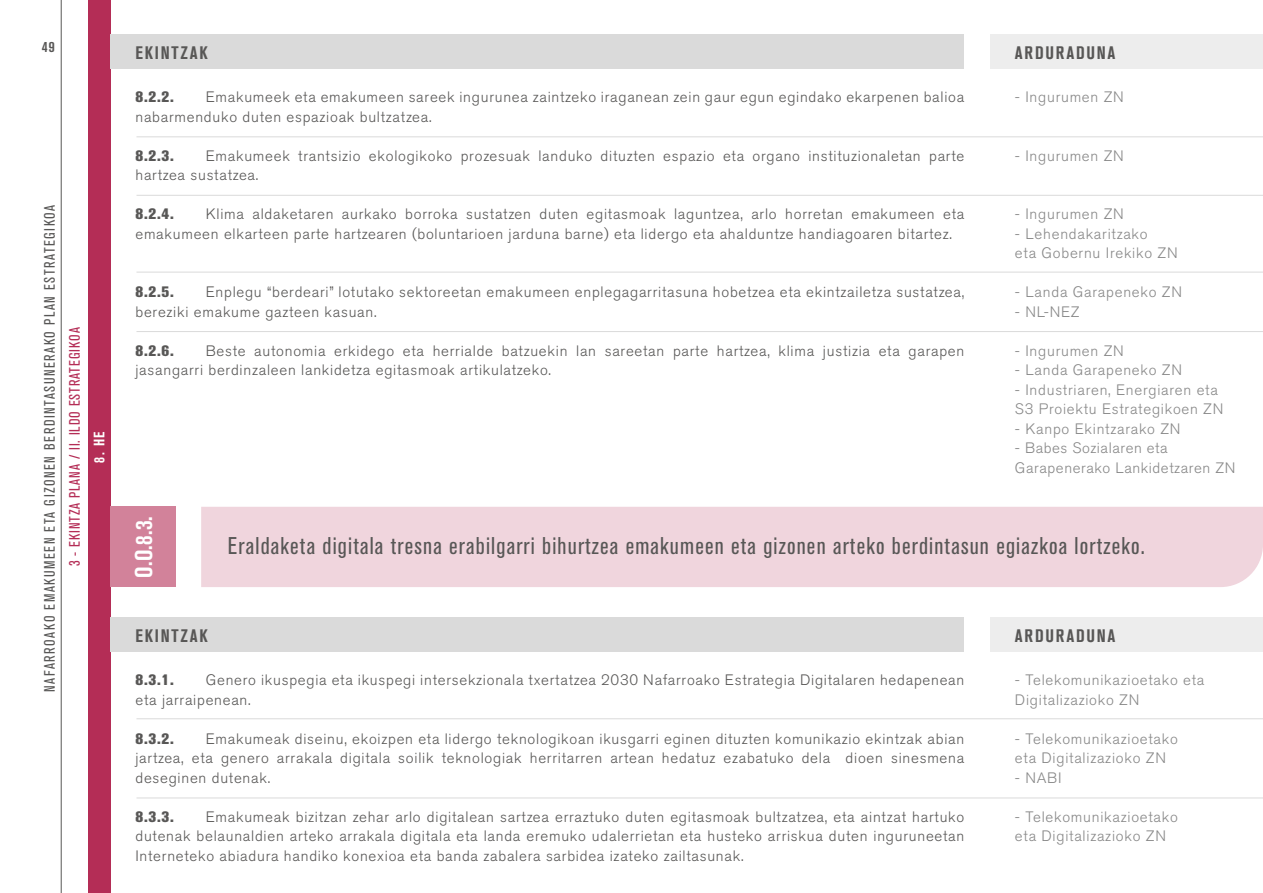
<style>
.page{position:relative;width:1263px;height:893px;background:#fff}
.page>*{position:absolute;margin:0;border:0;box-sizing:border-box;transform-origin:0 0}
.t1{font:condensed 24px "Akzidenz Grotesk BQ";letter-spacing:.05em;color:#585756}
.t2{font:700 condensed 24px "Akzidenz Grotesk BQ";color:#fff}
.t3{font:700 condensed 18px "Akzidenz Grotesk BQ";letter-spacing:.1em;color:#585756}
.t4{font:300 15px/19.5px "Akzidenz Grotesk BQ";letter-spacing:.05em;color:#585756}
.t5{font:300 15px/19.5px "Akzidenz Grotesk BQ";letter-spacing:.05em;color:#878787}
.t6{font:condensed 15px "Akzidenz Grotesk BQ";letter-spacing:.1em;color:#585756}
.t7{font:800 15px "Akzidenz Grotesk BQ";color:#585756}
.t8{font:condensed 15px "Akzidenz Grotesk BQ";letter-spacing:.06em;color:#b42d56}
.t9{font:700 condensed 15px "Akzidenz Grotesk BQ";color:#fff}
.t10{font:700 condensed 15px "Akzidenz Grotesk BQ";color:#585756}
</style>
<div class="page">
<div style="left:88px;top:0;width:23px;height:893px;background:#b42d56"></div>
<div style="left:111px;top:34px;width:853px;height:34px;background:#dadada"></div>
<div style="left:990px;top:34px;width:273px;height:34px;background:#ededed"></div>
<div style="left:111px;top:617px;width:853px;height:34px;background:#dadada"></div>
<div style="left:990px;top:617px;width:273px;height:34px;background:#ededed"></div>
<div style="left:111px;top:507px;width:65px;height:80px;background:#d2829a"></div>
<div style="left:201px;top:507px;width:1062px;height:80px;background:#f0d5dd"></div>
<hr style="left:136px;top:136px;width:1127px;height:1px;background:#dadada">
<hr style="left:136px;top:195px;width:1127px;height:1px;background:#dadada">
<hr style="left:136px;top:272px;width:1127px;height:1px;background:#dadada">
<hr style="left:136px;top:718px;width:1127px;height:1px;background:#dadada">
<hr style="left:136px;top:798px;width:1127px;height:1px;background:#dadada">
<hr style="left:136px;top:331px;width:1127px;height:1px;background:#dadada">
<hr style="left:61px;top:0;width:1px;height:893px;background:#585756">
<p class="t10" style="left:42px;top:38px;width:14px">49</p>
<p class="t6" style="left:41px;top:692px;width:489px;rotate:-90deg">NAFARROAKO EMAKUMEEN ETA GIZONEN BERDINTASUNERAKO PLAN ESTRATEGIKOA</p>
<p class="t8" style="left:66px;top:566px;width:240px;rotate:-90deg">3 - EKINTZA PLANA / II. ILDO ESTRATEGIKOA</p>
<p class="t9" style="left:91px;top:463px;width:33px;rotate:-90deg">8. HE</p>
<p class="t3" style="left:135px;top:42px;width:74px">EKINTZAK</p>
<p class="t3" style="left:1015px;top:42px;width:102px">ARDURADUNA</p>
<p class="t7" style="left:135px;top:88px;width:40px">8.2.2.</p>
<p class="t4" style="left:135px;top:88px;width:830px;text-indent:70px">Emakumeek eta emakumeen sareek ingurunea zaintzeko iraganean zein gaur egun egindako ekarpenen balioa nabarmenduko duten espazioak bultzatzea.</p>
<p class="t7" style="left:135px;top:147px;width:40px">8.2.3.</p>
<p class="t5" style="left:1015px;top:88px;width:110px">- Ingurumen ZN</p>
<p class="t5" style="left:1015px;top:146px;width:110px">- Ingurumen ZN</p>
<p class="t4" style="left:135px;top:146px;width:830px;text-indent:70px">Emakumeek trantsizio ekologikoko prozesuak landuko dituzten espazio eta organo instituzionaletan parte hartzea sustatzea.</p>
<p class="t7" style="left:135px;top:205px;width:40px">8.2.4.</p>
<p class="t4" style="left:135px;top:205px;width:830px;text-indent:70px">Klima aldaketaren aurkako borroka sustatzen duten egitasmoak laguntzea, arlo horretan emakumeen eta emakumeen elkarteen parte hartzearen (boluntarioen jarduna barne) eta lidergo eta ahalduntze handiagoaren bitartez.</p>
<p class="t5" style="left:1015px;top:205px;width:110px">- Ingurumen ZN</p>
<p class="t5" style="left:1015px;top:224px;width:164px">- Lehendakaritzako<br>eta Gobernu Irekiko ZN</p>
<p class="t5" style="left:1015px;top:283px;width:169px">- Landa Garapeneko ZN</p>
<p class="t5" style="left:1015px;top:302px;width:66px">- NL-NEZ</p>
<p class="t5" style="left:1015px;top:341px;width:110px">- Ingurumen ZN</p>
<p class="t5" style="left:1015px;top:361px;width:169px">- Landa Garapeneko ZN</p>
<p class="t5" style="left:1015px;top:380px;width:210px">- Industriaren, Energiaren eta<br>S3 Proiektu Estrategikoen ZN</p>
<p class="t5" style="left:1015px;top:419px;width:167px">- Kanpo Ekintzarako ZN</p>
<p class="t5" style="left:1015px;top:439px;width:222px">- Babes Sozialaren eta<br>Garapenerako Lankidetzaren ZN</p>
<p class="t7" style="left:135px;top:283px;width:40px">8.2.5.</p>
<p class="t4" style="left:135px;top:283px;width:830px;text-indent:70px">Enplegu “berdeari” lotutako sektoreetan emakumeen enplegagarritasuna hobetzea eta ekintzailetza sustatzea, bereziki emakume gazteen kasuan.</p>
<p class="t7" style="left:135px;top:342px;width:40px">8.2.6.</p>
<p class="t4" style="left:135px;top:341px;width:830px;text-indent:70px">Beste autonomia erkidego eta herrialde batzuekin lan sareetan parte hartzea, klima justizia eta garapen jasangarri berdinzaleen lankidetza egitasmoak artikulatzeko.</p>
<h1 class="t2" style="left:130px;top:578px;width:63px;rotate:-90deg">O.O.8.3.</h1>
<h1 class="t1" style="left:228px;top:532px;width:918px">Eraldaketa digitala tresna erabilgarri bihurtzea emakumeen eta gizonen arteko berdintasun egiazkoa lortzeko.</h1>
<p class="t3" style="left:135px;top:625px;width:74px">EKINTZAK</p>
<p class="t3" style="left:1015px;top:625px;width:102px">ARDURADUNA</p>
<p class="t7" style="left:135px;top:671px;width:40px">8.3.1.</p>
<p class="t4" style="left:135px;top:671px;width:830px;text-indent:70px">Genero ikuspegia eta ikuspegi intersekzionala txertatzea 2030 Nafarroako Estrategia Digitalaren hedapenean eta jarraipenean.</p>
<p class="t7" style="left:135px;top:730px;width:40px">8.3.2.</p>
<p class="t5" style="left:1015px;top:671px;width:191px">- Telekomunikazioetako eta<br>Digitalizazioko ZN</p>
<p class="t5" style="left:1015px;top:729px;width:164px">- Telekomunikazioetako eta Digitalizazioko ZN</p>
<p class="t5" style="left:1015px;top:768px;width:48px">- NABI</p>
<p class="t5" style="left:1015px;top:807px;width:164px">- Telekomunikazioetako eta Digitalizazioko ZN</p>
<p class="t4" style="left:135px;top:729px;width:830px;text-align:justify;text-indent:70px">Emakumeak diseinu, ekoizpen eta lidergo teknologikoan ikusgarri eginen dituzten komunikazio ekintzak abian jartzea, eta genero arrakala digitala soilik teknologiak herritarren artean hedatuz ezabatuko dela dioen sinesmena deseginen dutenak.</p>
<p class="t7" style="left:135px;top:808px;width:40px">8.3.3.</p>
<p class="t4" style="left:135px;top:807px;width:830px;text-align:justify;text-indent:70px">Emakumeak bizitzan zehar arlo digitalean sartzea erraztuko duten egitasmoak bultzatzea, eta aintzat hartuko dutenak belaunaldien arteko arrakala digitala eta landa eremuko udalerrietan eta husteko arriskua duten inguruneetan Interneteko abiadura handiko konexioa eta banda zabalera sarbidea izateko zailtasunak.</p>
</div>
